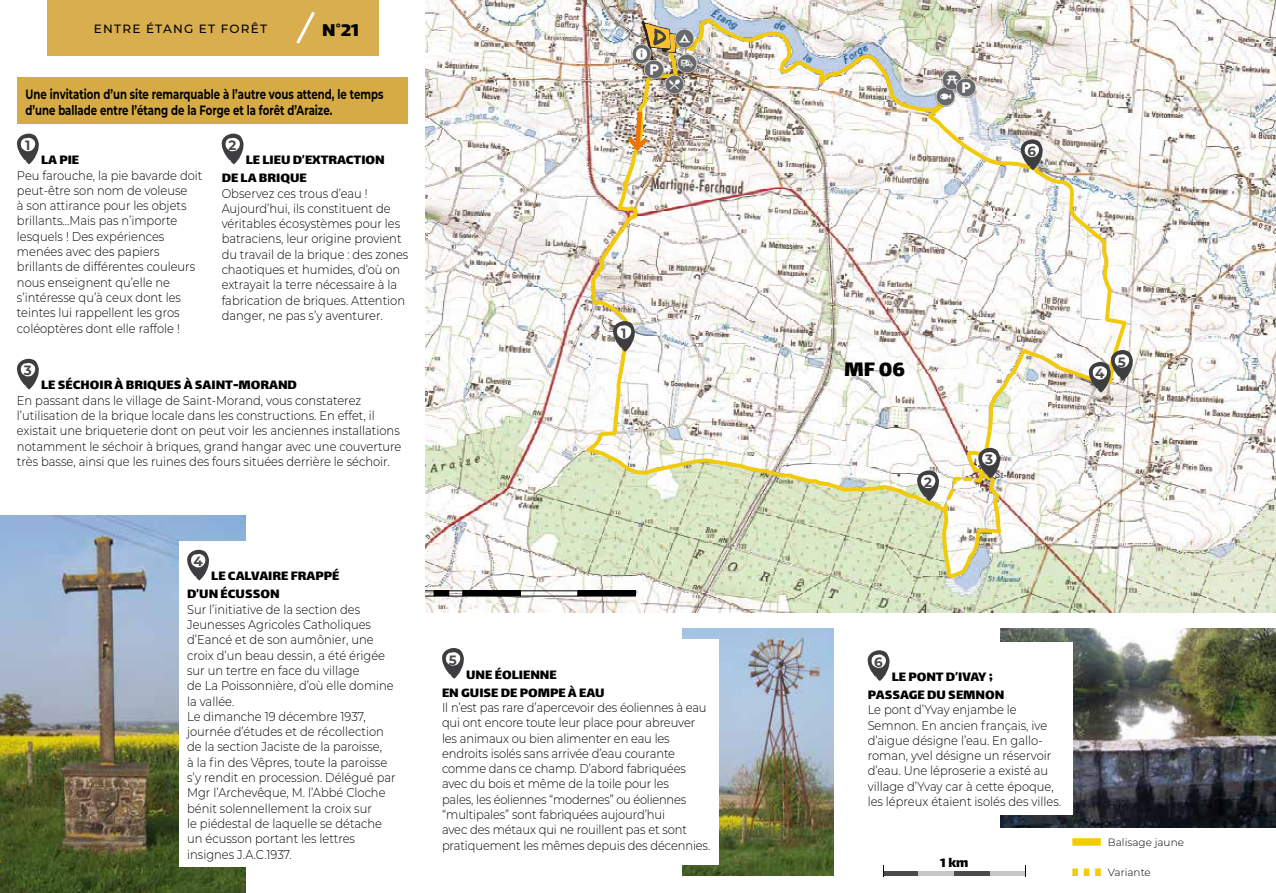
<style>
.page{position:relative;width:1276px;height:893px;background:#fff}
.page>*{position:absolute;margin:0;border:0;box-sizing:border-box;transform-origin:0 0}
.t1{font:24px "Lalezar";color:#000}
.t2{font:21px "Lalezar";color:#000}
.t3{font:15px/18px "Lalezar";color:#000}
.t4{font:700 13.5px/16.2px "Montserrat";color:#000;scale:.75 1}
.t5{font:700 13.5px "Montserrat";color:#4b4b4d}
.t6{font:300 12.75px/15.3px "Montserrat";color:#000;scale:.9 1}
.t7{font:500 12px "Montserrat";letter-spacing:.1em;color:#000}
.t8{font:300 10.5px "Montserrat";color:#000}
</style>
<div class="page">
<svg style="left:425px;top:0;width:851px;height:612px"></svg>
<svg style="left:425px;top:590px;width:9px;height:6px"></svg>
<div style="left:434px;top:591px;width:14px;height:5px;background:#000"></div>
<div style="left:434px;top:590px;width:15px;height:6px;border:1px solid #000"></div>
<div style="left:448px;top:590px;width:15px;height:6px;border:1px solid #000"></div>
<div style="left:463px;top:591px;width:57px;height:5px;background:#000"></div>
<div style="left:463px;top:590px;width:58px;height:6px;border:1px solid #000"></div>
<div style="left:578px;top:591px;width:57px;height:5px;background:#000"></div>
<div style="left:578px;top:590px;width:58px;height:6px;border:1px solid #000"></div>
<div style="left:47px;top:0;width:332px;height:55px;background:#d8ae4e"></div>
<img style="left:1000px;top:629px;width:276px;height:199px">
<img style="left:682px;top:629px;width:151px;height:247px">
<img style="left:0;top:515px;width:246px;height:378px">
<svg style="left:739px;top:523px;width:4px;height:6px"></svg>
<svg style="left:736px;top:506px;width:2px;height:6px"></svg>
<div style="left:883px;top:871px;width:142px;height:5px;background:#4b4b4d"></div>
<div style="left:918px;top:871px;width:36px;height:5px;background:#c6c7c8"></div>
<div style="left:990px;top:871px;width:35px;height:5px;background:#c6c7c8"></div>
<svg style="left:623px;top:107px;width:30px;height:47px"></svg>
<img style="left:935px;top:86px;width:20px;height:21px">
<img style="left:941px;top:70px;width:21px;height:20px">
<img style="left:955px;top:77px;width:21px;height:21px">
<svg style="left:296px;top:11px;width:19px;height:33px"></svg>
<svg style="left:17px;top:134px;width:22px;height:30px"></svg>
<svg style="left:222px;top:134px;width:21px;height:30px"></svg>
<div style="left:179px;top:541px;width:229px;height:326px;background:#fff"></div>
<svg style="left:187px;top:550px;width:22px;height:30px"></svg>
<svg style="left:17px;top:359px;width:22px;height:30px"></svg>
<div style="left:17px;top:77px;width:390px;height:47px;background:#d6aa45"></div>
<div style="left:867px;top:642px;width:205px;height:172px;background:#fff"></div>
<svg style="left:867px;top:650px;width:22px;height:31px"></svg>
<div style="left:442px;top:639px;width:277px;height:226px;background:#fff"></div>
<svg style="left:442px;top:648px;width:22px;height:31px"></svg>
<svg style="left:613px;top:321px;width:22px;height:31px"></svg>
<img style="left:917px;top:448px;width:83px;height:66px">
<svg style="left:1089px;top:350px;width:43px;height:43px"></svg>
<svg style="left:1020px;top:139px;width:22px;height:31px"></svg>
<div style="left:1072px;top:838px;width:28px;height:8px;background:#f4cc04"></div>
<svg style="left:1072px;top:868px;width:28px;height:8px"></svg>
<svg style="left:641px;top:21px;width:35px;height:55px"></svg>
<img style="left:664px;top:74px;width:21px;height:21px">
<img style="left:676px;top:53px;width:21px;height:21px">
<img style="left:674px;top:28px;width:20px;height:20px">
<img style="left:631px;top:44px;width:21px;height:20px">
<img style="left:644px;top:60px;width:20px;height:20px">
<p class="t7" style="left:94px;top:21px;width:175px">ENTRE ÉTANG ET FORÊT</p>
<h2 class="t2" style="left:322px;top:17px;width:39px">N°21</h2>
<p class="t4" style="left:25px;top:85px;width:479px">Une invitation d’un site remarquable à l’autre vous attend, le temps d’une ballade entre l’étang de la Forge et la forêt d’Araize.</p>
<p class="t5" style="left:25px;top:136px;width:7px">1</p>
<p class="t3" style="left:41px;top:150px;width:40px">LA PIE</p>
<p class="t6" style="left:17px;top:167px;width:208px">Peu farouche, la pie bavarde doit peut-être son nom de voleuse<br>à son attirance pour les objets brillants…Mais pas n’importe lesquels ! Des expériences menées avec des papiers brillants de différentes couleurs nous enseignent qu’elle ne s’intéresse qu’à ceux dont les teintes lui rappellent les gros coléoptères dont elle raffole !</p>
<p class="t5" style="left:24px;top:361px;width:9px">3</p>
<p class="t5" style="left:229px;top:136px;width:9px">2</p>
<p class="t3" style="left:222px;top:150px;width:165px;text-indent:24px">LE LIEU D’EXTRACTION<br>DE LA BRIQUE</p>
<p class="t6" style="left:222px;top:185px;width:209px">Observez ces trous d’eau !<br>Aujourd’hui, ils constituent de véritables écosystèmes pour les batraciens, leur origine provient du travail de la brique : des zones chaotiques et humides, d’où on extrayait la terre nécessaire à la fabrication de briques. Attention danger, ne pas s’y aventurer.</p>
<p class="t3" style="left:41px;top:375px;width:257px">LE SÉCHOIR À BRIQUES À SAINT-MORAND</p>
<p class="t6" style="left:17px;top:392px;width:429px">En passant dans le village de Saint-Morand, vous constaterez l’utilisation de la brique locale dans les constructions. En effet, il existait une briqueterie dont on peut voir les anciennes installations notamment le séchoir à briques, grand hangar avec une couverture très basse, ainsi que les ruines des fours situées derrière le séchoir.</p>
<p class="t5" style="left:621px;top:323px;width:7px">1</p>
<p class="t5" style="left:193px;top:552px;width:11px">4</p>
<p class="t3" style="left:187px;top:566px;width:154px;text-indent:24px">LE CALVAIRE FRAPPÉ<br>D’UN ÉCUSSON</p>
<p class="t6" style="left:187px;top:601px;width:233px">Sur l’initiative de la section des<br>Jeunesses Agricoles Catholiques d’Eancé et de son aumônier, une croix d’un beau dessin, a été érigée sur un tertre en face du village<br>de La Poissonnière, d’où elle domine la vallée.<br>Le dimanche 19 décembre 1937, journée d’études et de récollection de la section Jaciste de la paroisse,<br>à la fin des Vêpres, toute la paroisse s’y rendit en procession. Délégué par<br>Mgr l’Archevêque, M. l’Abbé Cloche bénit solennellement la croix sur<br>le piédestal de laquelle se détache un écusson portant les lettres insignes J.A.C.1937.</p>
<p class="t5" style="left:449px;top:650px;width:10px">5</p>
<p class="t3" style="left:442px;top:664px;width:164px;text-indent:24px">UNE ÉOLIENNE<br>EN GUISE DE POMPE À EAU</p>
<p class="t6" style="left:442px;top:699px;width:299px">Il n’est pas rare d’apercevoir des éoliennes à eau qui ont encore toute leur place pour abreuver les animaux ou bien alimenter en eau les endroits isolés sans arrivée d’eau courante comme dans ce champ. D’abord fabriquées avec du bois et même de la toile pour les<br>pales, les éoliennes “modernes” ou éoliennes “multipales” sont fabriquées aujourd’hui<br>avec des métaux qui ne rouillent pas et sont pratiquement les mêmes depuis des décennies.</p>
<p class="t5" style="left:1027px;top:141px;width:10px">6</p>
<h1 class="t1" style="left:844px;top:353px;width:62px">MF 06</h1>
<p class="t5" style="left:924px;top:472px;width:9px">2</p>
<p class="t5" style="left:985px;top:450px;width:9px">3</p>
<p class="t5" style="left:1095px;top:364px;width:11px">4</p>
<p class="t5" style="left:1118px;top:352px;width:10px">5</p>
<p class="t5" style="left:874px;top:652px;width:10px">6</p>
<p class="t3" style="left:867px;top:667px;width:138px;text-indent:24px">LE PONT D’IVAY ;<br>PASSAGE DU SEMNON</p>
<p class="t6" style="left:867px;top:702px;width:216px">Le pont d’Yvay enjambe le<br>Semnon. En ancien français, ive d’aigue désigne l’eau. En gallo&shy;roman, yvel désigne un réservoir d’eau. Une léproserie a existé au village d’Yvay car à cette époque, les lépreux étaient isolés des villes.</p>
<p class="t3" style="left:940px;top:853px;width:30px">1 km</p>
<p class="t8" style="left:1108px;top:835px;width:78px">Balisage jaune</p>
<p class="t8" style="left:1108px;top:865px;width:44px">Variante</p>
</div>
